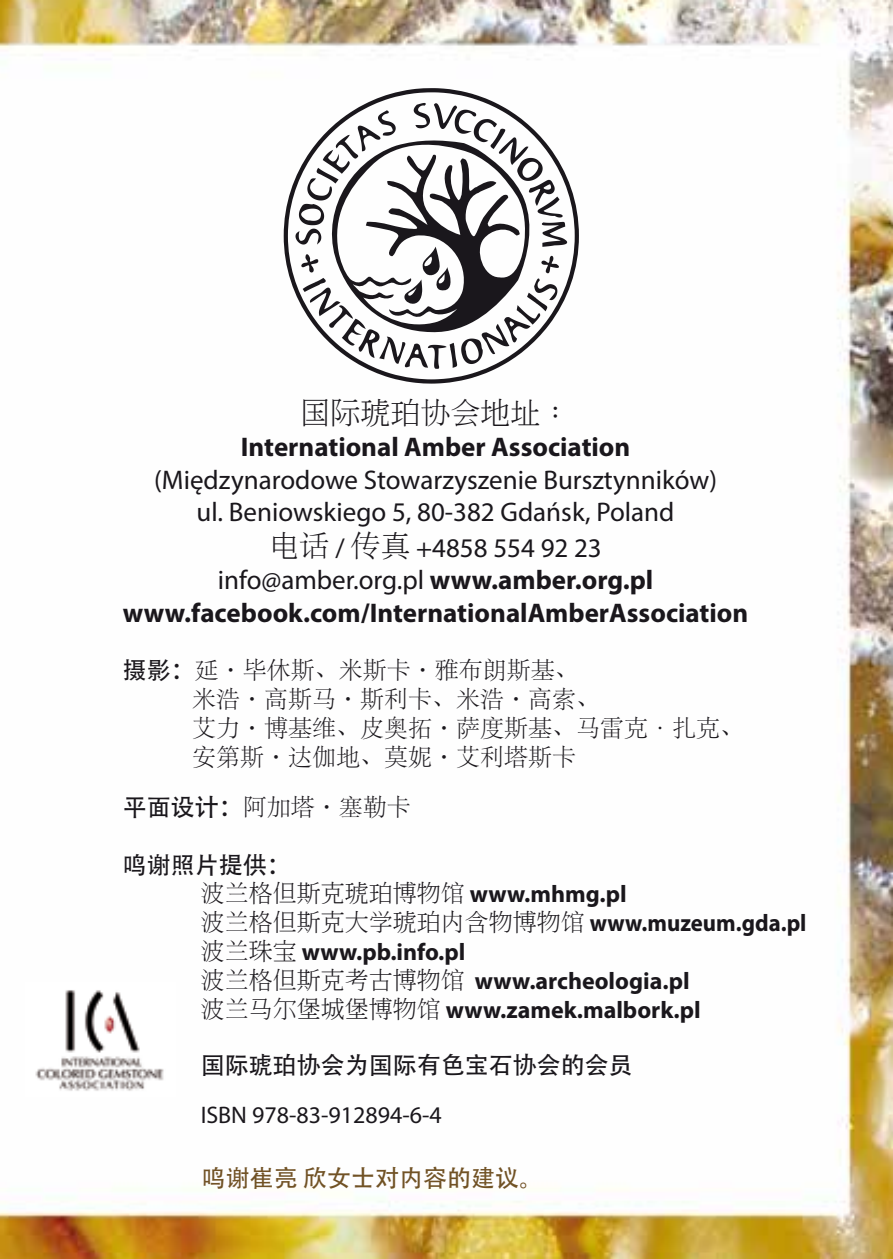
<style>
.page{position:relative;width:893px;height:1259px;background:#fff}
.page>*{position:absolute;margin:0;border:0;box-sizing:border-box;transform-origin:0 0}
.t1{font:300 30px "Adobe Ming Std";color:#1a171c}
.t2{font:700 27px/32.4px "Myriad Pro";color:#1a171c;text-align:center}
.t3{font:27px/32.4px "Myriad Pro";color:#1a171c;text-align:center}
.t4{font:700 24px/28.8px "Myriad Pro";color:#1a171c}
.t5{font:300 24px/28.8px "Adobe Song Std";color:#1a171c}
.t6{font:24px "Adobe Heiti Std";color:#1a171c}
.t7{font:24px "Myriad Pro";color:#1a171c}
.t8{font:24px "Adobe Heiti Std";color:#715225}
.s1{font-family:"Adobe Song Std"}
.s2{font-family:"Adobe Ming Std";font-weight:300;font-size:30px}
.s3{font-family:"Adobe Song Std";font-weight:300;font-size:30px}
.s4{font-weight:400}
.s5{font-family:"Adobe Heiti Std";font-weight:400}
.s6{font-family:"Adobe Ming Std"}
.s7{font-family:"Adobe Ming Std";font-weight:300}
.s8{font-family:"Adobe Song Std";font-weight:300}
</style>
<div class="page">
<img style="left:0;top:0;width:893px;height:1259px">
<img style="left:25px;top:982px;width:150px;height:115px">
<svg style="left:284px;top:88px;width:295px;height:295px"></svg>
<svg style="left:295px;top:103px;width:272px;height:266px"></svg>
<p class="t1" style="left:300px;top:396px;width:271px">国际琥珀<span class="s1">协</span>会地址：</p>
<p class="t2" style="left:241px;top:430px;width:391px">International Amber Association</p>
<p class="t3" style="left:154px;top:463px;width:564px">(Międzynarodowe Stowarzyszenie Bursztynników) ul. Beniowskiego 5, 80-382 Gdańsk, Poland</p>
<p class="t2" style="left:123px;top:531px;width:627px"><span class="s2">电</span><span class="s3">话</span> <span class="s4">/</span> <span class="s3">传</span><span class="s2">真</span> <span class="s4">+4858 554 92 23<br>info@amber.org.pl</span> www.amber.org.pl www.facebook.com/InternationalAmberAssociation</p>
<p class="t5" style="left:192px;top:657px;width:553px;text-indent:-70px"><span class="s5">摄影：</span>延<span class="s6">‧</span>毕休斯、米斯卡<span class="s6">‧</span>雅布朗斯基、<br>米浩<span class="s6">‧</span>高斯马<span class="s6">‧</span>斯利卡、米浩<span class="s6">‧</span>高索、<br>艾力<span class="s6">‧</span>博基维、皮奥拓<span class="s6">‧</span>萨度斯基、马雷克·扎克、安第斯<span class="s6">‧</span>达伽地、莫妮<span class="s6">‧</span>艾利塔斯卡</p>
<p class="t5" style="left:123px;top:793px;width:290px"><span class="s5">平面设计：</span>阿加塔<span class="s6">‧</span>塞勒卡</p>
<p class="t6" style="left:123px;top:850px;width:169px">鸣谢照片提供：</p>
<p class="t4" style="left:201px;top:879px;width:607px"><span class="s7">波</span><span class="s8">兰</span><span class="s7">格但斯克琥珀博物</span><span class="s8">馆</span> www.mhmg.pl<br><span class="s7">波</span><span class="s8">兰</span><span class="s7">格但斯克大学琥珀</span><span class="s8">内</span><span class="s7">含物博物</span><span class="s8">馆</span> www.muzeum.gda.pl<span class="s7">波</span><span class="s8">兰</span><span class="s7">珠宝</span> www.pb.info.pl<br><span class="s7">波</span><span class="s8">兰</span><span class="s7">格但斯克考古博物</span><span class="s8">馆</span> www.archeologia.pl<br><span class="s7">波</span><span class="s8">兰</span><span class="s7">马尔堡城堡博物</span><span class="s8">馆</span> www.zamek.malbork.pl</p>
<p class="t6" style="left:201px;top:1051px;width:434px">国际琥珀协会为国际有色宝石协会的会员</p>
<p class="t7" style="left:201px;top:1100px;width:242px">ISBN 978-83-912894-6-4</p>
<p class="t8" style="left:202px;top:1163px;width:343px">鸣谢崔亮 欣女士对内容的建议。</p>
</div>
